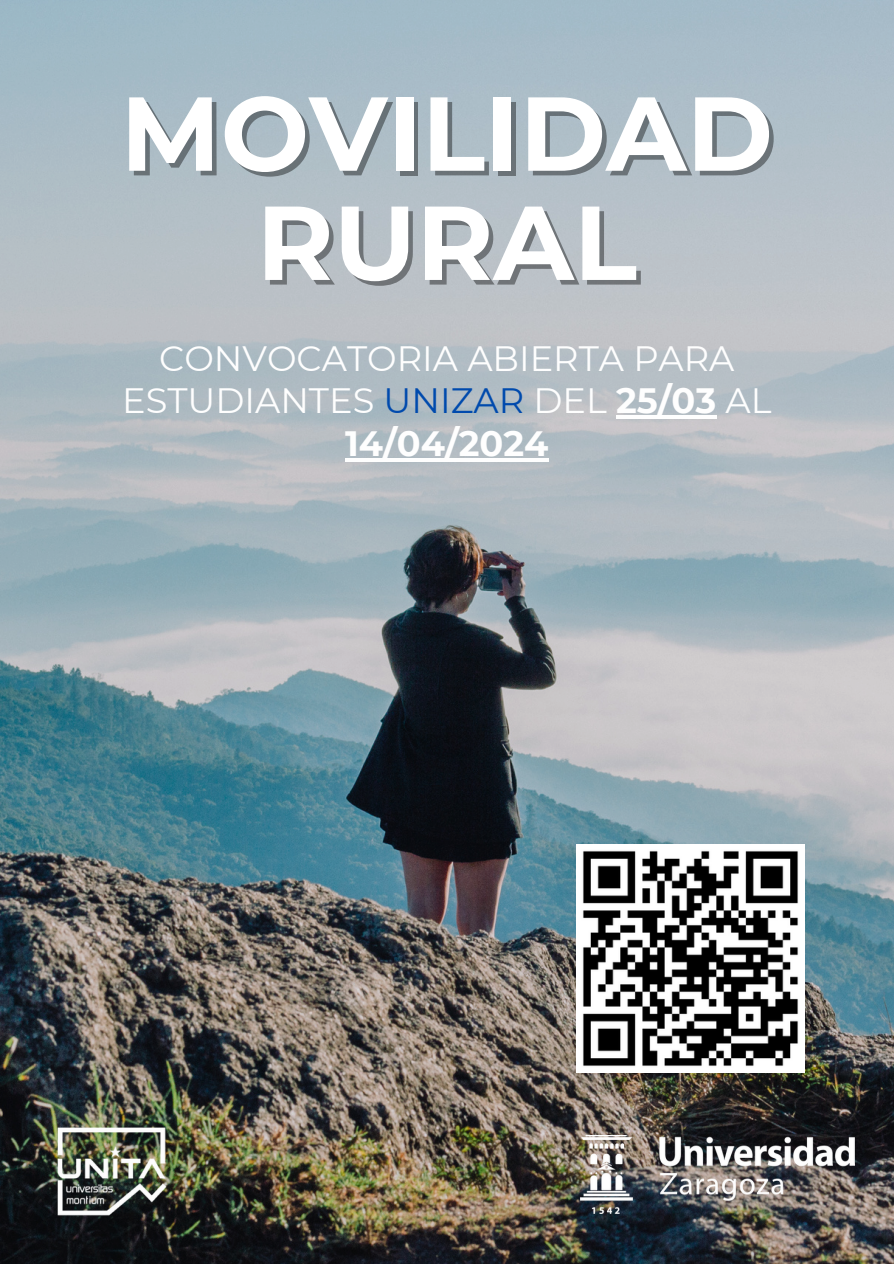
<style>
.page{position:relative;width:894px;height:1264px;background:#fff}
.page>*{position:absolute;margin:0;border:0;box-sizing:border-box;transform-origin:0 0}
.t1{font:700 104.85px "Montserrat";color:#fff}
.t2{font:700 104.85px "Montserrat";color:rgb(0 0 0/.4)}
.t3{font:35.1px/42.8px "Montserrat";color:#fefefe;text-align:center}
.s1{color:#004aad}
.s2{font-weight:700}
</style>
<div class="page">
<img style="left:0;top:0;width:893px;height:1263px">
<img style="left:580px;top:1135px;width:273px;height:78px">
<img style="left:24px;top:1086px;width:176px;height:175px">
<img style="left:576px;top:845px;width:228px;height:227px">
<hr style="left:616px;top:415px;width:100px;height:4px;background:#fefefe">
<hr style="left:345px;top:458px;width:203px;height:4px;background:#fefefe">
<p class="t1" style="left:120px;top:69px;width:654px">MOVILIDAD</p>
<h1 class="t2" style="left:261px;top:183px;width:382px">RURAL</h1>
<p class="t3" style="left:122px;top:336px;width:650px">CONVOCATORIA ABIERTA PARA<br>ESTUDIANTES <span class="s1">UNIZAR</span> DEL <span class="s2">25/03</span> AL<br><span class="s2">14/04/2024</span></p>
</div>
